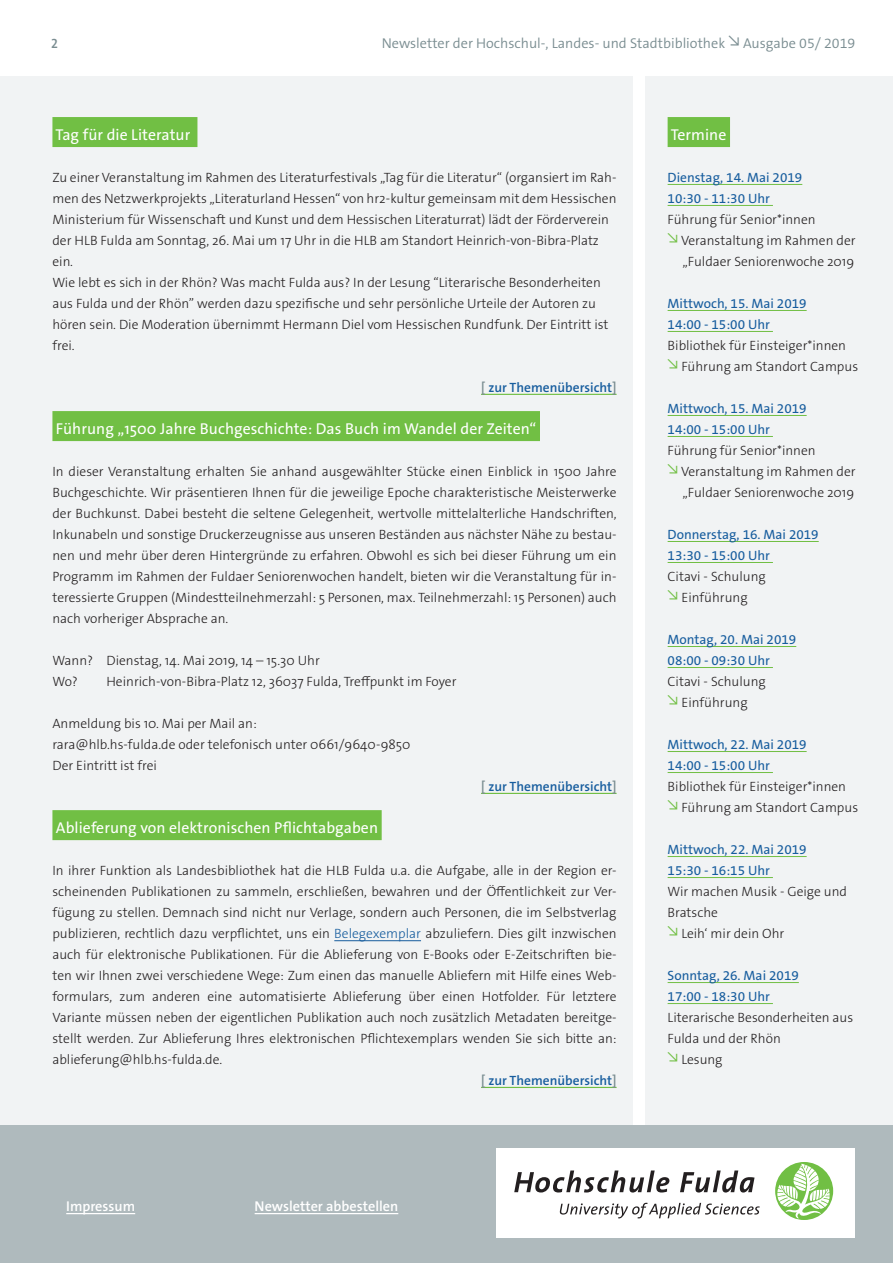
<style>
.page{position:relative;width:893px;height:1263px;background:#fff}
.page>*{position:absolute;margin:0;border:0;box-sizing:border-box;transform-origin:0 0}
.Copy_Headline_HFD-Gr{font:15.75px "The Sans Os F";letter-spacing:.005em;color:#fff}
.t1{font:300 14.25px "The Sans Os F";color:#7a8d91}
.Copy_Link{font:600 14.25px "The Sans Os F";color:#fff}
.Copy_Headline_HFD-Gr-2{font:300 13.5px/21px "The Sans Os F";color:#231f20;text-align:justify}
.Copy_Auszeichnung_01{font:13.5px "The Sans Os F";color:#175d9e}
.Copy{font:300 13.5px/21px "The Sans Os F";color:#231f20}
.Copy_Link-2{font:600 13.5px "The Sans Os F";color:#175d9e}
.t2{font:600 13.5px "The Sans Os F";color:#7a8d91}
.s1{color:#7a8d91}
.s2{color:#175d9e}
</style>
<div class="page">
<div style="left:0;top:77px;width:632px;height:1048px;background:#f1f3f4"></div>
<div style="left:645px;top:77px;width:248px;height:1048px;background:#f1f3f4"></div>
<div style="left:0;top:1125px;width:893px;height:138px;background:#afbabd"></div>
<hr style="left:66px;top:1213px;width:69px;height:1px;background:#fff">
<div style="left:496px;top:1148px;width:359px;height:90px;background:#fff"></div>
<div style="left:775px;top:1162px;width:58px;height:58px;background:#71bf44;border-radius:50%"></div>
<svg style="left:777px;top:1163px;width:53px;height:55px"></svg>
<svg style="left:514px;top:1170px;width:155px;height:22px"></svg>
<svg style="left:680px;top:1170px;width:74px;height:22px"></svg>
<svg style="left:559px;top:1203px;width:201px;height:15px"></svg>
<hr style="left:255px;top:1213px;width:143px;height:1px;background:#fff">
<div style="left:668px;top:117px;width:62px;height:30px;background:#71bf44"></div>
<hr style="left:668px;top:184px;width:134px;height:1px;background:#71bf44">
<hr style="left:668px;top:205px;width:105px;height:1px;background:#71bf44">
<hr style="left:668px;top:310px;width:139px;height:1px;background:#71bf44">
<hr style="left:668px;top:331px;width:105px;height:1px;background:#71bf44">
<hr style="left:668px;top:415px;width:139px;height:1px;background:#71bf44">
<hr style="left:668px;top:436px;width:105px;height:1px;background:#71bf44">
<hr style="left:668px;top:541px;width:151px;height:1px;background:#71bf44">
<hr style="left:668px;top:562px;width:105px;height:1px;background:#71bf44">
<hr style="left:668px;top:646px;width:128px;height:1px;background:#71bf44">
<hr style="left:668px;top:667px;width:105px;height:1px;background:#71bf44">
<hr style="left:668px;top:751px;width:139px;height:1px;background:#71bf44">
<hr style="left:668px;top:772px;width:105px;height:1px;background:#71bf44">
<hr style="left:668px;top:856px;width:139px;height:1px;background:#71bf44">
<hr style="left:668px;top:877px;width:105px;height:1px;background:#71bf44">
<hr style="left:668px;top:982px;width:131px;height:1px;background:#71bf44">
<hr style="left:668px;top:1003px;width:105px;height:1px;background:#71bf44">
<div style="left:52px;top:117px;width:145px;height:30px;background:#71bf44"></div>
<hr style="left:481px;top:394px;width:136px;height:1px;background:#71bf44">
<div style="left:52px;top:411px;width:488px;height:30px;background:#71bf44"></div>
<hr style="left:481px;top:793px;width:136px;height:1px;background:#71bf44">
<div style="left:52px;top:810px;width:330px;height:30px;background:#71bf44"></div>
<hr style="left:334px;top:940px;width:87px;height:1px;background:#175d9e">
<hr style="left:481px;top:1087px;width:136px;height:1px;background:#71bf44">
<p class="t2" style="left:51px;top:35px;width:8px">2</p>
<p class="t1" style="left:382px;top:34px;width:475px">Newsletter der Hochschul-, Landes- und Stadtbibliothek <sup>↘</sup> Ausgabe 05/ 2019</p>
<p class="Copy_Headline_HFD-Gr" style="left:56px;top:124px;width:136px">Tag für die Literatur</p>
<p class="Copy_Headline_HFD-Gr-2" style="left:52px;top:167px;width:566px">Zu einer Veranstaltung im Rahmen des Literaturfestivals „Tag für die Literatur“ (organsiert im Rah&shy;men des Netzwerkprojekts „Literaturland Hessen“ von hr2-kultur gemeinsam mit dem Hessischen Ministerium für Wissenschaft und Kunst und dem Hessischen Literaturrat) lädt der Förderverein</p>
<p class="Copy_Headline_HFD-Gr-2" style="left:52px;top:230px;width:548px">der HLB Fulda am Sonntag, 26. Mai um 17 Uhr in die HLB am Standort Heinrich-von-Bibra-Platz ein.</p>
<p class="Copy_Headline_HFD-Gr-2" style="left:52px;top:272px;width:558px;text-align:left">Wie lebt es sich in der Rhön? Was macht Fulda aus? In der Lesung “Literarische Besonderheiten aus Fulda und der Rhön” werden dazu spezifische und sehr persönliche Urteile der Autoren zu hören sein. Die Moderation übernimmt Hermann Diel vom Hessischen Rundfunk. Der Eintritt ist frei.</p>
<p class="Copy_Link-2" style="left:481px;top:378px;width:137px"><span class="s1">[</span> zur Themenübersicht<span class="s1">]</span></p>
<p class="Copy_Headline_HFD-Gr" style="left:56px;top:418px;width:482px">Führung „1500 Jahre Buchgeschichte: Das Buch im Wandel der Zeiten“</p>
<p class="Copy_Headline_HFD-Gr-2" style="left:52px;top:461px;width:566px">In dieser Veranstaltung erhalten Sie anhand ausgewählter Stücke einen Einblick in 1500 Jahre Buchgeschichte. Wir präsentieren Ihnen für die jeweilige Epoche charakteristische Meisterwerke der Buchkunst. Dabei besteht die seltene Gelegenheit, wertvolle mittelalterliche Handschriften, Inkunabeln und sonstige Druckerzeugnisse aus unseren Beständen aus nächster Nähe zu bestau&shy;nen und mehr über deren Hintergründe zu erfahren. Obwohl es sich bei dieser Führung um ein Programm im Rahmen der Fuldaer Seniorenwochen handelt, bieten wir die Veranstaltung für in&shy;teressierte Gruppen (Mindestteilnehmerzahl: 5 Personen, max. Teilnehmerzahl: 15 Personen) auch nach vorheriger Absprache an.</p>
<p class="Copy_Headline_HFD-Gr-2" style="left:52px;top:650px;width:269px">Wann? Dienstag, 14. Mai 2019, 14 – 15.30 Uhr</p>
<p class="Copy_Headline_HFD-Gr-2" style="left:52px;top:671px;width:27px">Wo?</p>
<p class="Copy_Headline_HFD-Gr-2" style="left:106px;top:671px;width:352px">Heinrich-von-Bibra-Platz 12, 36037 Fulda, Treffpunkt im Foyer</p>
<p class="Copy_Headline_HFD-Gr-2" style="left:52px;top:713px;width:206px">Anmeldung bis 10. Mai per Mail an:</p>
<p class="Copy_Headline_HFD-Gr-2" style="left:52px;top:734px;width:360px">rara@hlb.hs-fulda.de oder telefonisch unter 0661/9640-9850</p>
<p class="Copy_Headline_HFD-Gr-2" style="left:52px;top:755px;width:106px">Der Eintritt ist frei</p>
<p class="Copy_Link-2" style="left:481px;top:777px;width:137px"><span class="s1">[</span> zur Themenübersicht<span class="s1">]</span></p>
<p class="Copy_Headline_HFD-Gr" style="left:56px;top:817px;width:324px">Ablieferung von elektronischen Pflichtabgaben</p>
<p class="Copy_Headline_HFD-Gr-2" style="left:52px;top:860px;width:566px">In ihrer Funktion als Landesbibliothek hat die HLB Fulda u.a. die Aufgabe, alle in der Region er&shy;scheinenden Publikationen zu sammeln, erschließen, bewahren und der Öffentlichkeit zur Ver&shy;fügung zu stellen. Demnach sind nicht nur Verlage, sondern auch Personen, die im Selbstverlag publizieren, rechtlich dazu verpflichtet, uns ein <span class="s2">Belegexemplar</span> abzuliefern. Dies gilt inzwischen auch für elektronische Publikationen. Für die Ablieferung von E-Books oder E-Zeitschriften bie&shy;ten wir Ihnen zwei verschiedene Wege: Zum einen das manuelle Abliefern mit Hilfe eines Web&shy;formulars, zum anderen eine automatisierte Ablieferung über einen Hotfolder. Für letztere Variante müssen neben der eigentlichen Publikation auch noch zusätzlich Metadaten bereitge&shy;stellt werden. Zur Ablieferung Ihres elektronischen Pflichtexemplars wenden Sie sich bitte an: ablieferung@hlb.hs-fulda.de.</p>
<p class="Copy_Link-2" style="left:481px;top:1071px;width:137px"><span class="s1">[</span> zur Themenübersicht<span class="s1">]</span></p>
<p class="Copy_Link" style="left:66px;top:1197px;width:70px">Impressum</p>
<p class="Copy_Link" style="left:255px;top:1197px;width:145px">Newsletter abbestellen</p>
<p class="Copy_Headline_HFD-Gr" style="left:671px;top:124px;width:57px">Termine</p>
<p class="Copy_Auszeichnung_01" style="left:668px;top:168px;width:136px">Dienstag, 14. Mai 2019</p>
<p class="Copy_Auszeichnung_01" style="left:668px;top:189px;width:104px">10:30 - 11:30 Uhr</p>
<p class="Copy" style="left:668px;top:209px;width:150px">Führung für Senior*innen</p>
<p class="Copy_Headline_HFD-Gr-2" style="left:668px;top:230px;width:189px;text-align:right"><sup>↘</sup> Veranstaltung im Rahmen der „Fuldaer Seniorenwoche 2019</p>
<p class="Copy_Auszeichnung_01" style="left:668px;top:294px;width:141px">Mittwoch, 15. Mai 2019</p>
<p class="Copy_Auszeichnung_01" style="left:668px;top:315px;width:104px">14:00 - 15:00 Uhr</p>
<p class="Copy" style="left:668px;top:335px;width:180px">Bibliothek für Einsteiger*innen</p>
<p class="Copy_Headline_HFD-Gr-2" style="left:668px;top:356px;width:192px"><sup>↘</sup> Führung am Standort Campus</p>
<p class="Copy_Auszeichnung_01" style="left:668px;top:399px;width:141px">Mittwoch, 15. Mai 2019</p>
<p class="Copy_Auszeichnung_01" style="left:668px;top:420px;width:104px">14:00 - 15:00 Uhr</p>
<p class="Copy" style="left:668px;top:440px;width:150px">Führung für Senior*innen</p>
<p class="Copy_Headline_HFD-Gr-2" style="left:668px;top:461px;width:189px;text-align:right"><sup>↘</sup> Veranstaltung im Rahmen der „Fuldaer Seniorenwoche 2019</p>
<p class="Copy_Auszeichnung_01" style="left:668px;top:525px;width:153px">Donnerstag, 16. Mai 2019</p>
<p class="Copy_Auszeichnung_01" style="left:668px;top:546px;width:104px">13:30 - 15:00 Uhr</p>
<p class="Copy" style="left:668px;top:566px;width:100px">Citavi - Schulung</p>
<p class="Copy_Headline_HFD-Gr-2" style="left:668px;top:587px;width:81px"><sup>↘</sup> Einführung</p>
<p class="Copy_Auszeichnung_01" style="left:668px;top:630px;width:130px">Montag, 20. Mai 2019</p>
<p class="Copy_Auszeichnung_01" style="left:668px;top:651px;width:104px">08:00 - 09:30 Uhr</p>
<p class="Copy" style="left:668px;top:671px;width:100px">Citavi - Schulung</p>
<p class="Copy_Headline_HFD-Gr-2" style="left:668px;top:692px;width:81px"><sup>↘</sup> Einführung</p>
<p class="Copy_Auszeichnung_01" style="left:668px;top:735px;width:141px">Mittwoch, 22. Mai 2019</p>
<p class="Copy_Auszeichnung_01" style="left:668px;top:756px;width:104px">14:00 - 15:00 Uhr</p>
<p class="Copy" style="left:668px;top:776px;width:180px">Bibliothek für Einsteiger*innen</p>
<p class="Copy_Headline_HFD-Gr-2" style="left:668px;top:797px;width:192px"><sup>↘</sup> Führung am Standort Campus</p>
<p class="Copy_Auszeichnung_01" style="left:668px;top:840px;width:141px">Mittwoch, 22. Mai 2019</p>
<p class="Copy_Auszeichnung_01" style="left:668px;top:861px;width:104px">15:30 - 16:15 Uhr</p>
<p class="Copy" style="left:668px;top:881px;width:181px">Wir machen Musik - Geige und<br>Bratsche</p>
<p class="Copy_Headline_HFD-Gr-2" style="left:668px;top:923px;width:118px"><sup>↘</sup> Leih‘ mir dein Ohr</p>
<p class="Copy_Auszeichnung_01" style="left:668px;top:966px;width:133px">Sonntag, 26. Mai 2019</p>
<p class="Copy_Auszeichnung_01" style="left:668px;top:987px;width:104px">17:00 - 18:30 Uhr</p>
<p class="Copy" style="left:668px;top:1007px;width:187px">Literarische Besonderheiten aus<br>Fulda und der Rhön</p>
<p class="Copy_Headline_HFD-Gr-2" style="left:668px;top:1049px;width:56px"><sup>↘</sup> Lesung</p>
</div>
